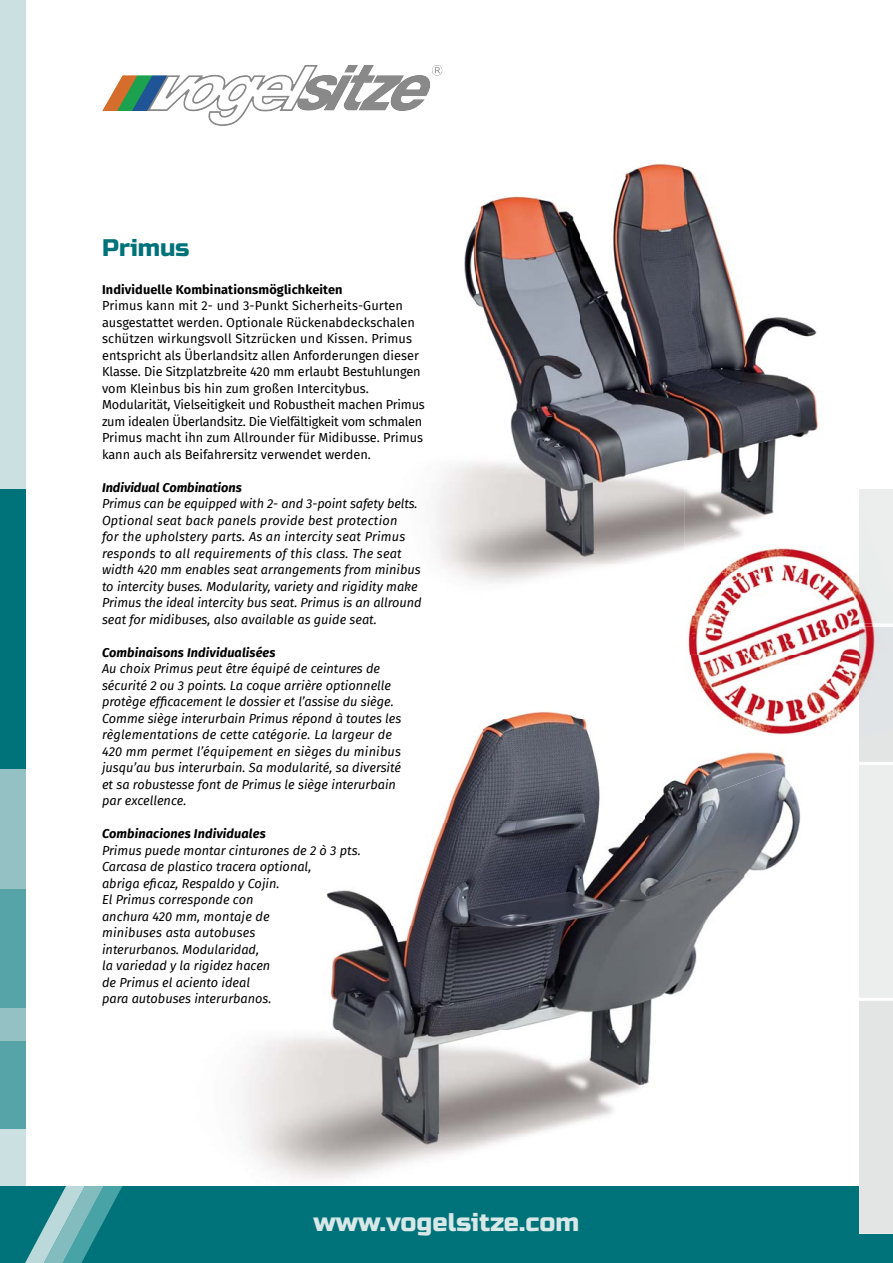
<style>
.page{position:relative;width:893px;height:1263px;background:#fff}
.page>*{position:absolute;margin:0;border:0;box-sizing:border-box;transform-origin:0 0}
.t1{font:25.5px "Russo One";color:#d8e8e8}
.t2{font:24px "Russo One";color:#007279}
.t3{font:italic 12.75px/16.5px "Fira Sans";color:#000}
.t4{font:12.75px/16.5px "Fira Sans";color:#000}
.t5{font:italic 700 12.75px "Fira Sans";letter-spacing:.01em;color:#000}
.t6{font:700 12.75px "Fira Sans";letter-spacing:.01em;color:#000}
</style>
<div class="page">
<img style="left:464px;top:163px;width:356px;height:297px">
<img style="left:436px;top:460px;width:248px;height:104px">
<img style="left:684px;top:460px;width:91px;height:76px">
<img style="left:506px;top:711px;width:75px;height:8px">
<img style="left:644px;top:769px;width:54px;height:158px">
<img style="left:326px;top:719px;width:318px;height:208px">
<img style="left:698px;top:794px;width:103px;height:133px">
<img style="left:244px;top:927px;width:459px;height:253px">
<div style="left:0;top:0;width:26px;height:489px;background:#cbe0e1"></div>
<div style="left:0;top:1129px;width:26px;height:57px;background:#cbe0e1"></div>
<div style="left:0;top:982px;width:26px;height:147px;background:#94c2c4"></div>
<div style="left:0;top:489px;width:26px;height:282px;background:#007279"></div>
<div style="left:0;top:889px;width:26px;height:119px;background:#56a4a8"></div>
<div style="left:0;top:770px;width:26px;height:119px;background:#94c2c4"></div>
<div style="left:0;top:1186px;width:893px;height:77px;background:#007279"></div>
<div style="left:0;top:1042px;width:26px;height:87px;background:#56a4a8"></div>
<div style="left:859px;top:489px;width:34px;height:744px;background:#eceded"></div>
<div style="left:859px;top:625px;width:34px;height:138px;background:#e3e4e4"></div>
<div style="left:859px;top:999px;width:34px;height:234px;background:#e3e4e4"></div>
<svg style="left:25px;top:1186px;width:97px;height:77px"></svg>
<hr style="left:859px;top:762px;width:34px;height:3px;background:#fff">
<hr style="left:859px;top:998px;width:34px;height:3px;background:#fff">
<img style="left:721px;top:488px;width:138px;height:128px">
<img style="left:629px;top:536px;width:92px;height:80px">
<img style="left:690px;top:655px;width:119px;height:80px">
<img style="left:809px;top:655px;width:50px;height:76px">
<img style="left:694px;top:752px;width:102px;height:42px">
<img style="left:688px;top:616px;width:171px;height:39px">
<img style="left:859px;top:589px;width:15px;height:35px">
<img style="left:859px;top:627px;width:18px;height:69px">
<img style="left:859px;top:624px;width:34px;height:3px">
<img style="left:102px;top:65px;width:341px;height:61px">
<h2 class="t2" style="left:102px;top:234px;width:89px">Primus</h2>
<p class="t6" style="left:102px;top:279px;width:242px">Individuelle Kombinationsmöglichkeiten</p>
<p class="t4" style="left:102px;top:297px;width:324px">Primus kann mit 2- und 3-Punkt Sicherheits-Gurten ausgestattet werden. Optionale Rückenabdeckschalen schützen wirkungsvoll Sitzrücken und Kissen. Primus entspricht als Überlandsitz allen Anforderungen dieser Klasse. Die Sitzplatzbreite 420 mm erlaubt Bestuhlungen vom Kleinbus bis hin zum großen Intercitybus.<br>Modularität, Vielseitigkeit und Robustheit machen Primus zum idealen Überlandsitz. Die Vielfältigkeit vom schmalen Primus macht ihn zum Allrounder für Midibusse. Primus kann auch als Beifahrersitz verwendet werden.</p>
<p class="t5" style="left:102px;top:477px;width:141px">Individual Combinations</p>
<p class="t3" style="left:102px;top:495px;width:321px">Primus can be equipped with 2- and 3-point safety belts.<br>Optional seat back panels provide best protection<br>for the upholstery parts. As an intercity seat Primus responds to all requirements of this class. The seat width 420 mm enables seat arrangements from minibus to intercity buses. Modularity, variety and rigidity make Primus the ideal intercity bus seat. Primus is an allround seat for midibuses, also available as guide seat.</p>
<p class="t5" style="left:102px;top:642px;width:175px">Combinaisons Individualisées</p>
<p class="t3" style="left:102px;top:660px;width:301px">Au choix Primus peut être équipé de ceintures de sécurité 2 ou 3 points. La coque arrière optionnelle protège efficacement le dossier et l’assise du siège.<br>Comme siège interurbain Primus répond à toutes les règlementations de cette catégorie. La largeur de 420 mm permet l’équipement en sièges du minibus jusqu’au bus interurbain. Sa modularité, sa diversité et sa robustesse font de Primus le siège interurbain par excellence.</p>
<p class="t5" style="left:102px;top:823px;width:165px">Combinaciones Individuales</p>
<p class="t3" style="left:102px;top:842px;width:260px">Primus puede montar cinturones de 2 ò 3 pts.<br>Carcasa de plastico tracera optional,<br>abriga eficaz, Respaldo y Cojin.<br>El Primus corresponde con<br>anchura 420 mm, montaje de<br>minibuses asta autobuses<br>interurbanos. Modularidad,<br>la variedad y la rigidez hacen<br>de Primus el aciento ideal<br>para autobuses interurbanos.</p>
<h1 class="t1" style="left:313px;top:1208px;width:267px">www.vogelsitze.com</h1>
</div>
